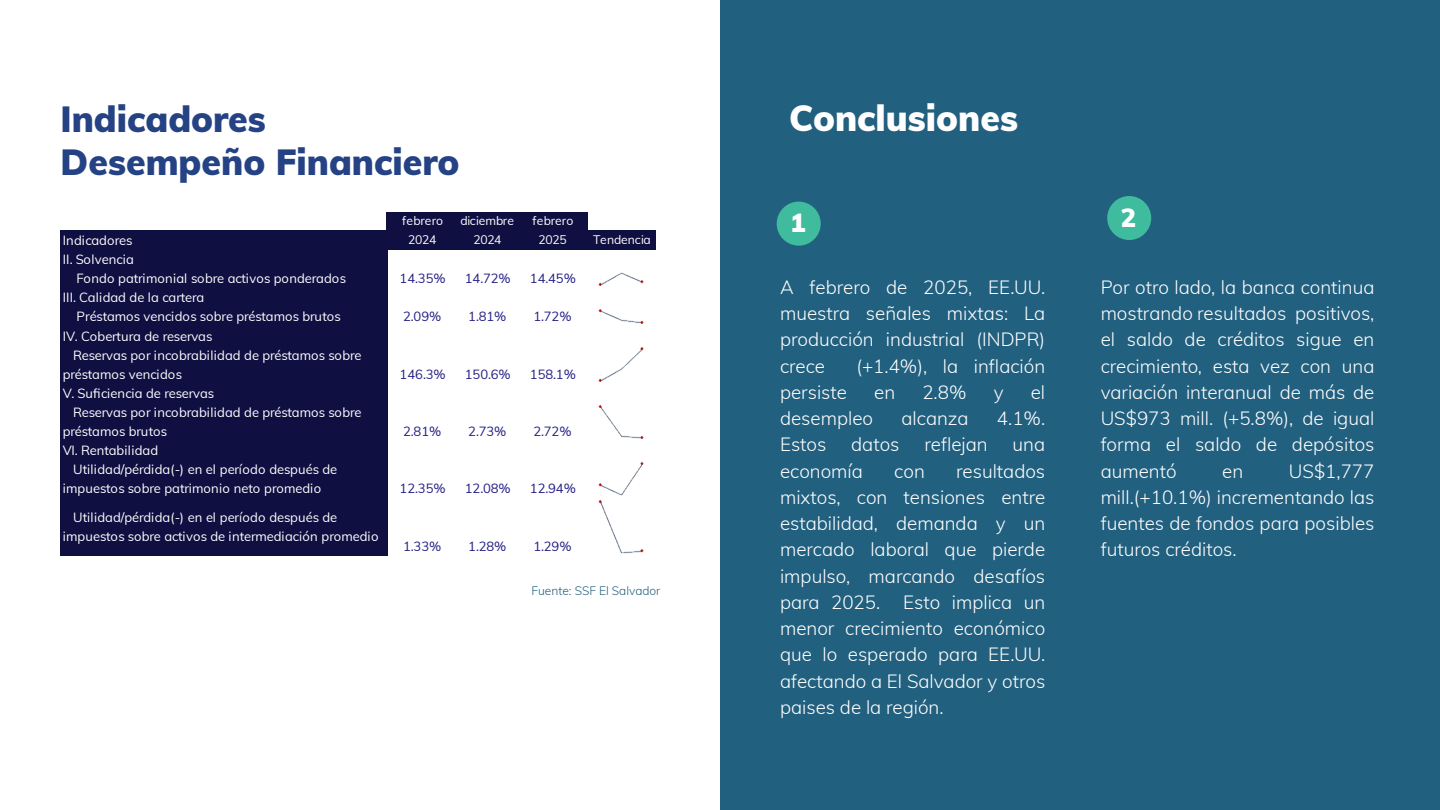
<style>
.page{position:relative;width:1440px;height:810px;background:#fff}
.page>*{position:absolute;margin:0;border:0;box-sizing:border-box;transform-origin:0 0}
.t1{font:900 35.62px/42.7px "Mulish";color:#244284}
.t2{font:900 35.62px "Mulish";color:#fff}
.t3{font:900 25.65px "Mulish";color:#fff}
.t4{font:300 18.75px/26.2px "Mulish";color:#fff;text-align:justify}
.t5{font:13.05px/19.1px "Mulish";color:#fff}
.t6{font:13.05px "Mulish";color:#221f84}
.t7{font:12.15px "Mulish";letter-spacing:-.02em;color:#fff}
.t8{font:12.15px "Mulish";letter-spacing:.01em;color:#fff}
.t9{font:300 12px "Mulish";color:#25607e}
</style>
<div class="page">
<div style="left:720px;top:0;width:720px;height:810px;background:#22607f"></div>
<img style="left:776px;top:196px;width:376px;height:50px">
<div style="left:387px;top:212px;width:201px;height:19px;background:#100f42"></div>
<div style="left:60px;top:230px;width:596px;height:20px;background:#100f42"></div>
<div style="left:60px;top:249px;width:327px;height:39px;background:#100f42"></div>
<img style="left:598px;top:272px;width:46px;height:14px">
<div style="left:60px;top:288px;width:327px;height:39px;background:#100f42"></div>
<img style="left:598px;top:309px;width:46px;height:15px">
<div style="left:60px;top:326px;width:327px;height:58px;background:#100f42"></div>
<img style="left:598px;top:347px;width:46px;height:35px">
<div style="left:60px;top:383px;width:327px;height:58px;background:#100f42"></div>
<img style="left:598px;top:405px;width:46px;height:34px">
<div style="left:60px;top:440px;width:327px;height:59px;background:#100f42"></div>
<img style="left:598px;top:462px;width:46px;height:92px">
<div style="left:60px;top:498px;width:327px;height:58px;background:#100f42"></div>
<h1 class="t1" style="left:61px;top:96px;width:400px">Indicadores<br>Desempeño Financiero</h1>
<p class="t8" style="left:402px;top:212px;width:42px">febrero</p>
<p class="t7" style="left:460px;top:212px;width:55px">diciembre</p>
<p class="t8" style="left:532px;top:212px;width:42px">febrero</p>
<p class="t5" style="left:63px;top:230px;width:71px">Indicadores</p>
<p class="t7" style="left:408px;top:231px;width:30px">2024</p>
<p class="t7" style="left:473px;top:231px;width:30px">2024</p>
<p class="t7" style="left:539px;top:231px;width:30px">2025</p>
<p class="t7" style="left:593px;top:231px;width:59px">Tendencia</p>
<p class="t5" style="left:77px;top:249px;width:271px;text-indent:-14px">II. Solvencia<br>Fondo patrimonial sobre activos ponderados</p>
<p class="t6" style="left:400px;top:269px;width:48px">14.35%</p>
<p class="t6" style="left:465px;top:269px;width:48px">14.72%</p>
<p class="t6" style="left:530px;top:269px;width:48px">14.45%</p>
<p class="t5" style="left:77px;top:287px;width:266px;text-indent:-14px">III. Calidad de la cartera<br>Préstamos vencidos sobre préstamos brutos</p>
<p class="t6" style="left:403px;top:307px;width:40px">2.09%</p>
<p class="t6" style="left:468px;top:307px;width:40px">1.81%</p>
<p class="t6" style="left:533px;top:307px;width:40px">1.72%</p>
<p class="t5" style="left:63px;top:326px;width:151px">IV. Cobertura de reservas</p>
<p class="t5" style="left:73px;top:345px;width:290px">Reservas por incobrabilidad de préstamos sobre</p>
<p class="t5" style="left:63px;top:364px;width:121px">préstamos vencidos</p>
<p class="t6" style="left:400px;top:365px;width:48px">146.3%</p>
<p class="t6" style="left:465px;top:365px;width:48px">150.6%</p>
<p class="t6" style="left:530px;top:365px;width:48px">158.1%</p>
<p class="t5" style="left:63px;top:383px;width:153px">V. Suficiencia de reservas</p>
<p class="t5" style="left:73px;top:402px;width:290px">Reservas por incobrabilidad de préstamos sobre</p>
<p class="t5" style="left:63px;top:421px;width:106px">préstamos brutos</p>
<p class="t6" style="left:403px;top:422px;width:40px">2.81%</p>
<p class="t6" style="left:468px;top:422px;width:40px">2.73%</p>
<p class="t6" style="left:533px;top:422px;width:40px">2.72%</p>
<p class="t5" style="left:63px;top:440px;width:97px">VI. Rentabilidad</p>
<p class="t5" style="left:73px;top:459px;width:266px">Utilidad/pérdida(-) en el período después de</p>
<p class="t5" style="left:63px;top:478px;width:260px">impuestos sobre patrimonio neto promedio</p>
<p class="t6" style="left:400px;top:479px;width:48px">12.35%</p>
<p class="t6" style="left:465px;top:479px;width:48px">12.08%</p>
<p class="t6" style="left:530px;top:479px;width:48px">12.94%</p>
<p class="t5" style="left:63px;top:507px;width:317px;text-indent:10px">Utilidad/pérdida(-) en el período después de impuestos sobre activos de intermediación promedio</p>
<p class="t6" style="left:403px;top:536px;width:40px">1.33%</p>
<p class="t6" style="left:468px;top:536px;width:40px">1.28%</p>
<p class="t6" style="left:533px;top:536px;width:40px">1.29%</p>
<p class="t9" style="left:532px;top:582px;width:130px">Fuente: SSF El Salvador</p>
<h1 class="t2" style="left:789px;top:92px;width:231px">Conclusiones</h1>
<h2 class="t3" style="left:790px;top:204px;width:17px">1</h2>
<p class="t4" style="left:780px;top:273px;width:267px">A febrero de 2025, EE.UU. muestra señales mixtas: La producción industrial (INDPR) crece</p>
<p class="t4" style="left:856px;top:352px;width:190px">(+1.4%), la inflación</p>
<p class="t4" style="left:780px;top:378px;width:68px">persiste</p>
<p class="t4" style="left:874px;top:378px;width:23px">en</p>
<p class="t4" style="left:922px;top:378px;width:46px">2.8%</p>
<p class="t4" style="left:994px;top:378px;width:11px">y</p>
<p class="t4" style="left:1031px;top:378px;width:16px">el</p>
<p class="t4" style="left:780px;top:404px;width:95px">desempleo</p>
<p class="t4" style="left:902px;top:404px;width:69px">alcanza</p>
<p class="t4" style="left:997px;top:404px;width:50px">4.1%.</p>
<p class="t4" style="left:780px;top:431px;width:48px">Estos</p>
<p class="t4" style="left:851px;top:431px;width:50px">datos</p>
<p class="t4" style="left:924px;top:431px;width:65px">reflejan</p>
<p class="t4" style="left:1013px;top:431px;width:34px">una</p>
<p class="t4" style="left:780px;top:457px;width:84px">economía</p>
<p class="t4" style="left:894px;top:457px;width:32px">con</p>
<p class="t4" style="left:780px;top:457px;width:267px;text-indent:176px">resultados mixtos, con tensiones entre estabilidad, demanda y un mercado laboral que pierde impulso, marcando desafíos para 2025. Esto implica un menor crecimiento económico que lo esperado para EE.UU. afectando a El Salvador y otros paises de la región.</p>
<h2 class="t3" style="left:1121px;top:199px;width:17px">2</h2>
<p class="t4" style="left:1101px;top:273px;width:275px">Por otro lado, la banca continua mostrando resultados positivos, el saldo de créditos sigue en crecimiento, esta vez con una variación interanual de más de US$973 mill. (+5.8%), de igual forma el saldo de depósitos aumentó</p>
<p class="t4" style="left:1101px;top:457px;width:275px;text-indent:188px">US$1,777 mill.(+10.1%) incrementando las fuentes de fondos para posibles futuros créditos.</p>
<p class="t4" style="left:1222px;top:457px;width:23px">en</p>
</div>
